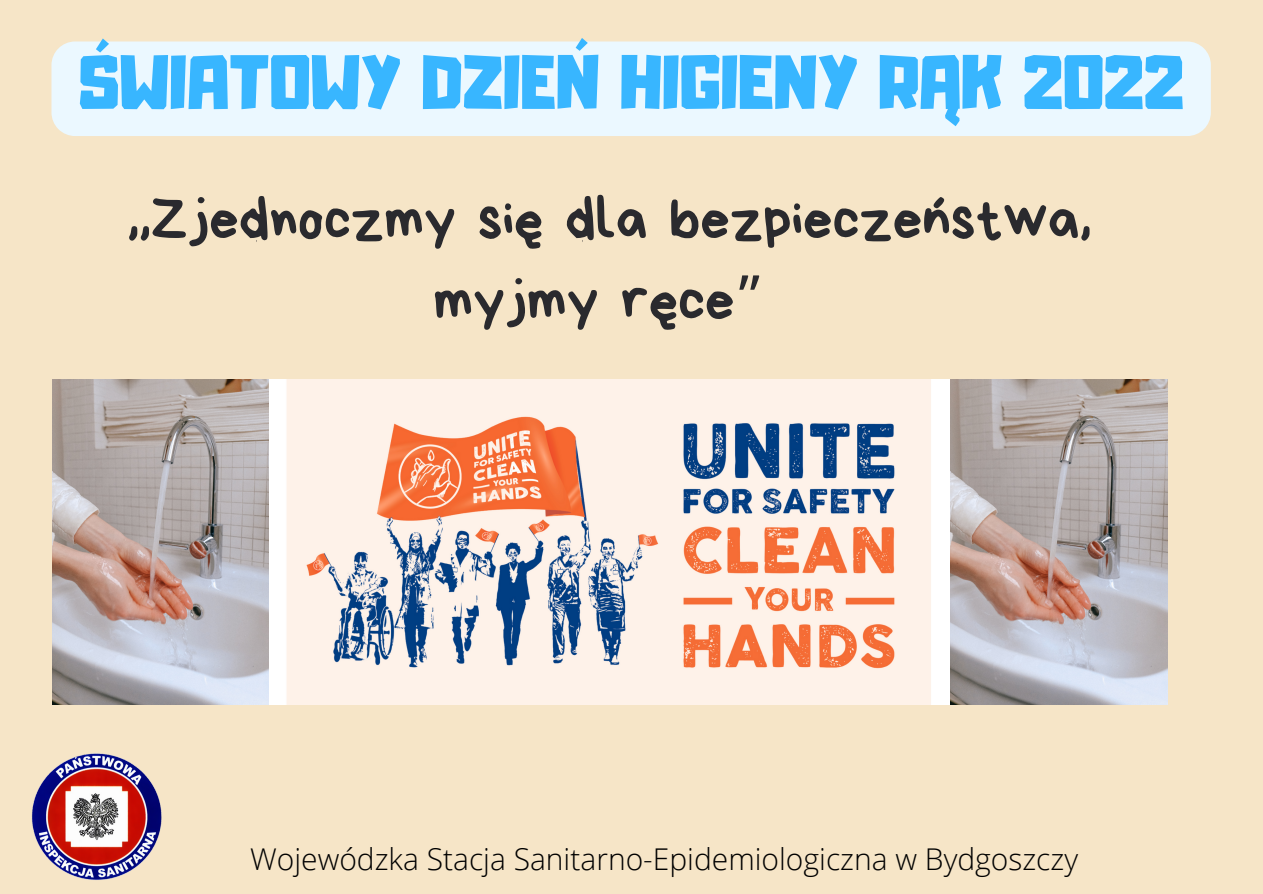
<style>
.page{position:relative;width:1263px;height:894px;background:#fff}
.page>*{position:absolute;margin:0;border:0;box-sizing:border-box;transform-origin:0 0}
.t1{font:67.5px "Adumu";color:#38b6ff}
.t2{font:58.5px/81px "Bryndan Write";color:#2a2a2e;text-align:center}
.t3{font:300 30px "Open Sans";color:#000}
.s1{font-family:"Noto Sans Gurmukhi"}
</style>
<div class="page">
<div style="left:0;top:0;width:1263px;height:893px;background:#f6e5c7"></div>
<img style="left:53px;top:379px;width:1114px;height:325px">
<img style="left:32px;top:753px;width:129px;height:127px">
<div style="left:51px;top:41px;width:1160px;height:95px;background:#ebf8ff"></div>
<p class="t1" style="left:78px;top:55px;width:1107px">ŚWIATOWY DZIEŃ HIGIENY RĄK 2022</p>
<p class="t2" style="left:127px;top:179px;width:965px">,,Zjednoczmy się dla bezpieczeństwa, myjmy ręce<span class="s1">”</span></p>
<p class="t3" style="left:250px;top:837px;width:829px">Wojewódzka Stacja Sanitarno-Epidemiologiczna w Bydgoszczy</p>
</div>
